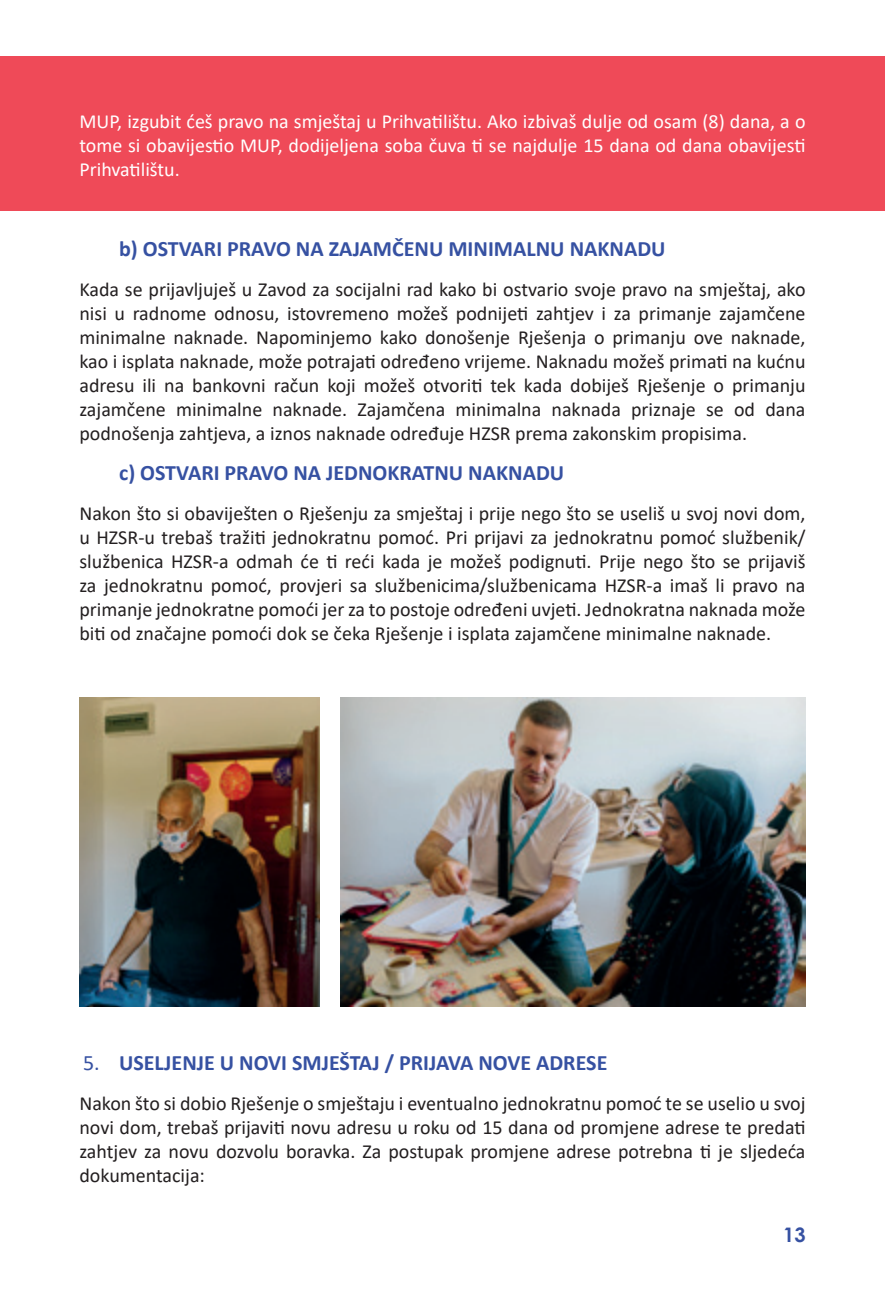
<style>
.page{position:relative;width:885px;height:1304px;background:#fff}
.page>*{position:absolute;margin:0;border:0;box-sizing:border-box;transform-origin:0 0}
.t1{font:700 22px "Calibri";color:#3651a2}
.t2{font:20px/24px "Calibri";color:#231f20;text-align:justify}
.t3{font:20px/24px "Calibri";color:#fff;text-align:justify}
.t4{font:700 20px "Century Gothic";color:#3651a2}
.s1{font-weight:400}
</style>
<div class="page">
<div style="left:0;top:57px;width:884px;height:154px;background:#ef4a58"></div>
<img style="left:340px;top:697px;width:465px;height:310px">
<img style="left:79px;top:697px;width:241px;height:310px">
<p class="t3" style="left:79px;top:109px;width:727px">MUP, izgubit ćeš pravo na smještaj u Prihvatilištu. Ako izbivaš dulje od osam (8) dana, a o tome si obavijestio MUP, dodijeljena soba čuva ti se najdulje 15 dana od dana obavijesti Prihvatilištu.</p>
<p class="t1" style="left:119px;top:233px;width:548px">b) OSTVARI PRAVO NA ZAJAMČENU MINIMALNU NAKNADU</p>
<p class="t2" style="left:79px;top:277px;width:727px">Kada se prijavljuješ u Zavod za socijalni rad kako bi ostvario svoje pravo na smještaj, ako nisi u radnome odnosu, istovremeno možeš podnijeti zahtjev i za primanje zajamčene minimalne naknade. Napominjemo kako donošenje Rješenja o primanju ove naknade, kao i isplata naknade, može potrajati određeno vrijeme. Naknadu možeš primati na kućnu adresu ili na bankovni račun koji možeš otvoriti tek kada dobiješ Rješenje o primanju zajamčene minimalne naknade. Zajamčena minimalna naknada priznaje se od dana podnošenja zahtjeva, a iznos naknade određuje HZSR prema zakonskim propisima.</p>
<p class="t1" style="left:119px;top:457px;width:446px">c) OSTVARI PRAVO NA JEDNOKRATNU NAKNADU</p>
<p class="t2" style="left:79px;top:500px;width:727px">Nakon što si obaviješten o Rješenju za smještaj i prije nego što se useliš u svoj novi dom, u HZSR-u trebaš tražiti jednokratnu pomoć. Pri prijavi za jednokratnu pomoć službenik/ službenica HZSR-a odmah će ti reći kada je možeš podignuti. Prije nego što se prijaviš za jednokratnu pomoć, provjeri sa službenicima/službenicama HZSR-a imaš li pravo na primanje jednokratne pomoći jer za to postoje određeni uvjeti. Jednokratna naknada može biti od značajne pomoći dok se čeka Rješenje i isplata zajamčene minimalne naknade.</p>
<p class="t1" style="left:83px;top:1047px;width:525px"><span class="s1">5.</span> USELJENJE U NOVI SMJEŠTAJ / PRIJAVA NOVE ADRESE</p>
<p class="t2" style="left:79px;top:1091px;width:727px">Nakon što si dobio Rješenje o smještaju i eventualno jednokratnu pomoć te se uselio u svoj novi dom, trebaš prijaviti novu adresu u roku od 15 dana od promjene adrese te predati zahtjev za novu dozvolu boravka. Za postupak promjene adrese potrebna ti je sljedeća dokumentacija:</p>
<p class="t4" style="left:783px;top:1219px;width:24px">13</p>
</div>
